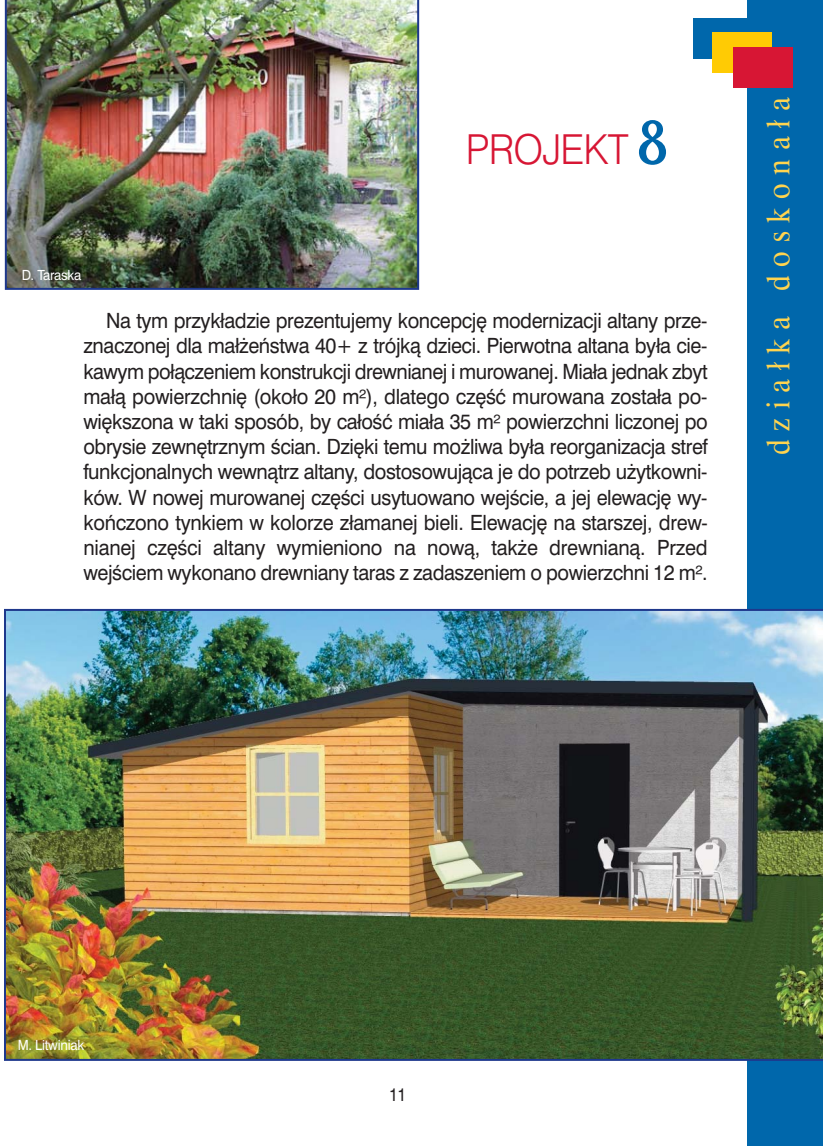
<style>
.page{position:relative;width:823px;height:1146px;background:#fff}
.page>*{position:absolute;margin:0;border:0;box-sizing:border-box;transform-origin:0 0}
.t1{font:300 41.4px "Swiss 721 PL";letter-spacing:-.02em;color:#d71634;scale:.95 1}
.t2{font:32px "Dutch 801 PL";letter-spacing:.3em;color:#ffd44f;scale:.9 1}
.t3{font:21px/25.2px "Swiss 721 PL";letter-spacing:-.02em;color:#231f20;text-align:justify;scale:.95 1}
.t4{font:18px "Swiss 721 PL";color:#231f20;scale:.9 1}
.t5{font:14px "Swiss 721 PL";letter-spacing:-.02em;color:#fff;scale:.95 1}
.s1{font-family:"Seagull PL";font-weight:500;font-size:60px;color:#0067ab}
</style>
<div class="page">
<div style="left:747px;top:0;width:75px;height:1145px;background:#0067ab"></div>
<div style="left:693px;top:18px;width:59px;height:41px;background:#0067ab"></div>
<div style="left:712px;top:32px;width:59px;height:41px;background:#ffcb04"></div>
<div style="left:732px;top:47px;width:60px;height:41px;background:#d71634"></div>
<img style="left:4px;top:609px;width:818px;height:451px">
<img style="left:5px;top:0;width:414px;height:290px">
<p class="t5" style="left:22px;top:270px;width:64px">D. Taraska</p>
<h1 class="t1" style="left:465px;top:130px;width:214px">PRO JEKT <span class="s1">8</span></h1>
<p class="t3" style="left:83px;top:310px;width:658px;text-indent:23px">Na tym przy kła dzie pre zen tu je my kon cep cj´ mo der ni za cji al ta ny prze - zna czo nej dla mał˝eƒ stwa 40+ z trójkà dzie ci. Pier wot na al ta na by ła cie - ka wym połàcze niem kon struk cji drew nia nej i mu ro wa nej. Mia ła jed nak zbyt małà po wierzch ni´ (oko ło 20 m²), dla te go cz´Êç mu ro wa na zo sta ła po - wi´kszo na w ta ki spo sób, by ca łoÊç mia ła 35 m² po wierzch ni li czo nej po ob ry sie zewn´trznym Êcian. Dzi´ ki te mu mo˝ li wa by ła re or ga ni za cja stref funk cjo nal nych wewnàtrz al ta ny, do sto so wujà ca je do po trzeb u˝yt kow ni - ków. W no wej mu ro wa nej cz´Êci usy tu owa no wejÊcie, a jej ele wacj´ wy - koƒczo no tyn kiem w ko lo rze zła ma nej bie li. Ele wacj´ na star szej, drew&shy;nia nej cz´Êci al ta ny wy mie nio no na nowà, tak˝e drew nianà. Przed wejÊciem wy ko na no drew nia ny ta ras z za da sze niem o po wierzch ni 12 m².</p>
<h2 class="t2" style="left:766px;top:455px;width:399px;rotate:-90deg">działka doskonała</h2>
<p class="t5" style="left:18px;top:1039px;width:71px">M. Litwiniak</p>
<p class="t4" style="left:389px;top:1087px;width:21px">11</p>
</div>
